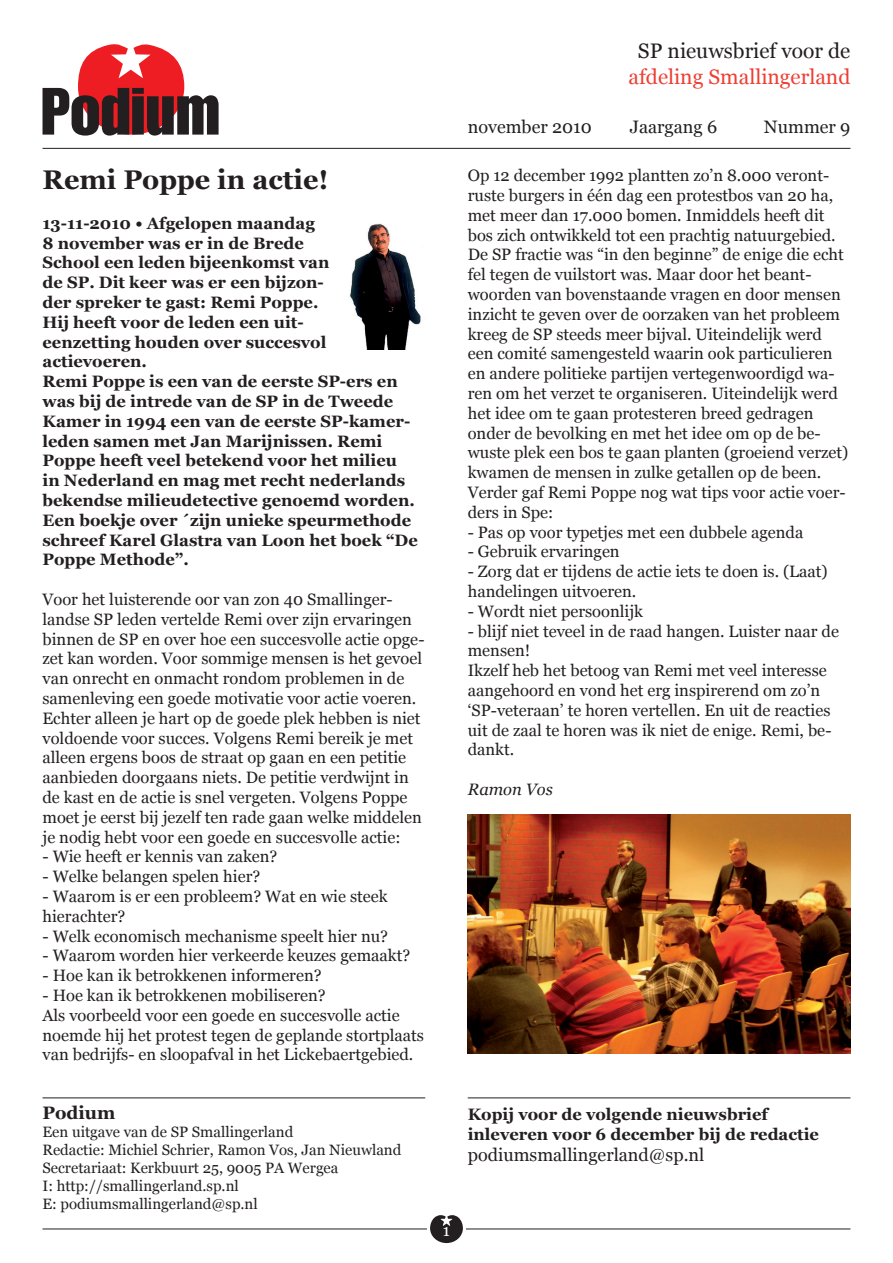
<style>
.page{position:relative;width:893px;height:1263px;background:#fff}
.page>*{position:absolute;margin:0;border:0;box-sizing:border-box;transform-origin:0 0}
.t1{font:700 27px "Georgia";color:#231f20}
.t2{font:21px "Georgia";color:#ee3f34}
.t3{font:21px "Georgia";color:#231f20}
.t4{font:18px "Georgia";color:#231f20}
.t5{font:700 18px "Georgia";color:#231f20}
.t6{font:16.5px/19.8px "Georgia";color:#231f20}
.t7{font:700 16.5px/19.8px "Georgia";color:#231f20}
.t8{font:italic 16.5px "Georgia";color:#231f20}
.t9{font:15px/18px "Georgia";color:#231f20}
</style>
<div class="page">
<hr style="left:43px;top:1228px;width:807px;height:1px;background:#231f20">
<div style="left:427px;top:1214px;width:39px;height:30px;background:#fff"></div>
<svg style="left:43px;top:44px;width:176px;height:92px"></svg>
<hr style="left:43px;top:148px;width:807px;height:1px;background:#231f20">
<hr style="left:43px;top:1097px;width:382px;height:1px;background:#231f20">
<hr style="left:468px;top:1097px;width:382px;height:1px;background:#231f20">
<img style="left:350px;top:223px;width:71px;height:126px">
<img style="left:468px;top:814px;width:382px;height:239px">
<svg style="left:430px;top:1215px;width:33px;height:28px"></svg>
<h1 class="t1" style="left:43px;top:164px;width:288px">Remi Poppe in actie!</h1>
<p class="t7" style="left:43px;top:213px;width:377px">13-11-2010 • Afgelopen maandag<br>8 november was er in de Brede<br>School een leden bijeenkomst van<br>de SP. Dit keer was er een bijzon-<br>der spreker te gast: Remi Poppe.<br>Hij heeft voor de leden een uit-<br>eenzetting houden over succesvol actievoeren.<br>Remi Poppe is een van de eerste SP-ers en was bij de intrede van de SP in de Tweede Kamer in 1994 een van de eerste SP-kamer&shy;leden samen met Jan Marijnissen. Remi Poppe heeft veel betekend voor het milieu in Nederland en mag met recht nederlands bekendse milieudetective genoemd worden.<br>Een boekje over ´zijn unieke speurmethode schreef Karel Glastra van Loon het boek “De Poppe Methode”.</p>
<p class="t6" style="left:43px;top:589px;width:384px">Voor het luisterende oor van zon 40 Smallinger&shy;landse SP leden vertelde Remi over zijn ervaringen binnen de SP en over hoe een succesvolle actie opge&shy;zet kan worden. Voor sommige mensen is het gevoel van onrecht en onmacht rondom problemen in de samenleving een goede motivatie voor actie voeren.<br>Echter alleen je hart op de goede plek hebben is niet voldoende voor succes. Volgens Remi bereik je met alleen ergens boos de straat op gaan en een petitie aanbieden doorgaans niets. De petitie verdwijnt in de kast en de actie is snel vergeten. Volgens Poppe moet je eerst bij jezelf ten rade gaan welke middelen je nodig hebt voor een goede en succesvolle actie:</p>
<p class="t6" style="left:43px;top:847px;width:236px">- Wie heeft er kennis van zaken?</p>
<p class="t6" style="left:43px;top:866px;width:219px">- Welke belangen spelen hier?</p>
<p class="t6" style="left:43px;top:886px;width:347px">- Waarom is er een probleem? Wat en wie steek hierachter?</p>
<p class="t6" style="left:43px;top:926px;width:347px">- Welk economisch mechanisme speelt hier nu?</p>
<p class="t6" style="left:43px;top:946px;width:369px">- Waarom worden hier verkeerde keuzes gemaakt?</p>
<p class="t6" style="left:43px;top:965px;width:281px">- Hoe kan ik betrokkenen informeren?</p>
<p class="t6" style="left:43px;top:985px;width:383px">- Hoe kan ik betrokkenen mobiliseren?<br>Als voorbeeld voor een goede en succesvolle actie noemde hij het protest tegen de geplande stortplaats van bedrijfs- en sloopafval in het Lickebaertgebied.</p>
<p class="t5" style="left:43px;top:1102px;width:74px">Podium</p>
<p class="t9" style="left:43px;top:1123px;width:360px">Een uitgave van de SP Smallingerland<br>Redactie: Michiel Schrier, Ramon Vos, Jan Nieuwland Secretariaat: Kerkbuurt 25, 9005 PA Wergea<br>I: http://smallingerland.sp.nl<br>E: podiumsmallingerland@sp.nl</p>
<p class="t3" style="left:638px;top:39px;width:214px">SP nieuwsbrief voor de</p>
<p class="t2" style="left:628px;top:64px;width:223px">afdeling Smallingerland</p>
<p class="t4" style="left:468px;top:116px;width:126px">november 2010</p>
<p class="t4" style="left:630px;top:116px;width:89px">Jaargang 6</p>
<p class="t4" style="left:764px;top:116px;width:88px">Nummer 9</p>
<p class="t6" style="left:468px;top:166px;width:382px">Op 12 december 1992 plantten zo’n 8.000 veront&shy;ruste burgers in één dag een protestbos van 20 ha, met meer dan 17.000 bomen. Inmiddels heeft dit bos zich ontwikkeld tot een prachtig natuurgebied.<br>De SP fractie was “in den beginne” de enige die echt fel tegen de vuilstort was. Maar door het beant&shy;woorden van bovenstaande vragen en door mensen inzicht te geven over de oorzaken van het probleem kreeg de SP steeds meer bijval. Uiteindelijk werd een comité samengesteld waarin ook particulieren en andere politieke partijen vertegenwoordigd wa&shy;ren om het verzet te organiseren. Uiteindelijk werd het idee om te gaan protesteren breed gedragen onder de bevolking en met het idee om op de be&shy;wuste plek een bos te gaan planten (groeiend verzet) kwamen de mensen in zulke getallen op de been.<br>Verder gaf Remi Poppe nog wat tips voor actie voer&shy;ders in Spe:</p>
<p class="t6" style="left:468px;top:522px;width:337px">- Pas op voor typetjes met een dubbele agenda</p>
<p class="t6" style="left:468px;top:542px;width:153px">- Gebruik ervaringen</p>
<p class="t6" style="left:468px;top:562px;width:361px">- Zorg dat er tijdens de actie iets te doen is. (Laat) handelingen uitvoeren.</p>
<p class="t6" style="left:468px;top:601px;width:177px">- Wordt niet persoonlijk</p>
<p class="t6" style="left:468px;top:621px;width:373px">- blijf niet teveel in de raad hangen. Luister naar de mensen!<br>Ikzelf heb het betoog van Remi met veel interesse aangehoord en vond het erg inspirerend om zo’n ‘SP-veteraan’ te horen vertellen. En uit de reacties uit de zaal te horen was ik niet de enige. Remi, be&shy;dankt.</p>
<p class="t8" style="left:468px;top:780px;width:87px">Ramon Vos</p>
<p class="t7" style="left:468px;top:1104px;width:353px">Kopij voor de volgende nieuwsbrief inleveren voor 6 december bij de redactie</p>
<p class="t4" style="left:468px;top:1145px;width:238px">podiumsmallingerland@sp.nl</p>
</div>
